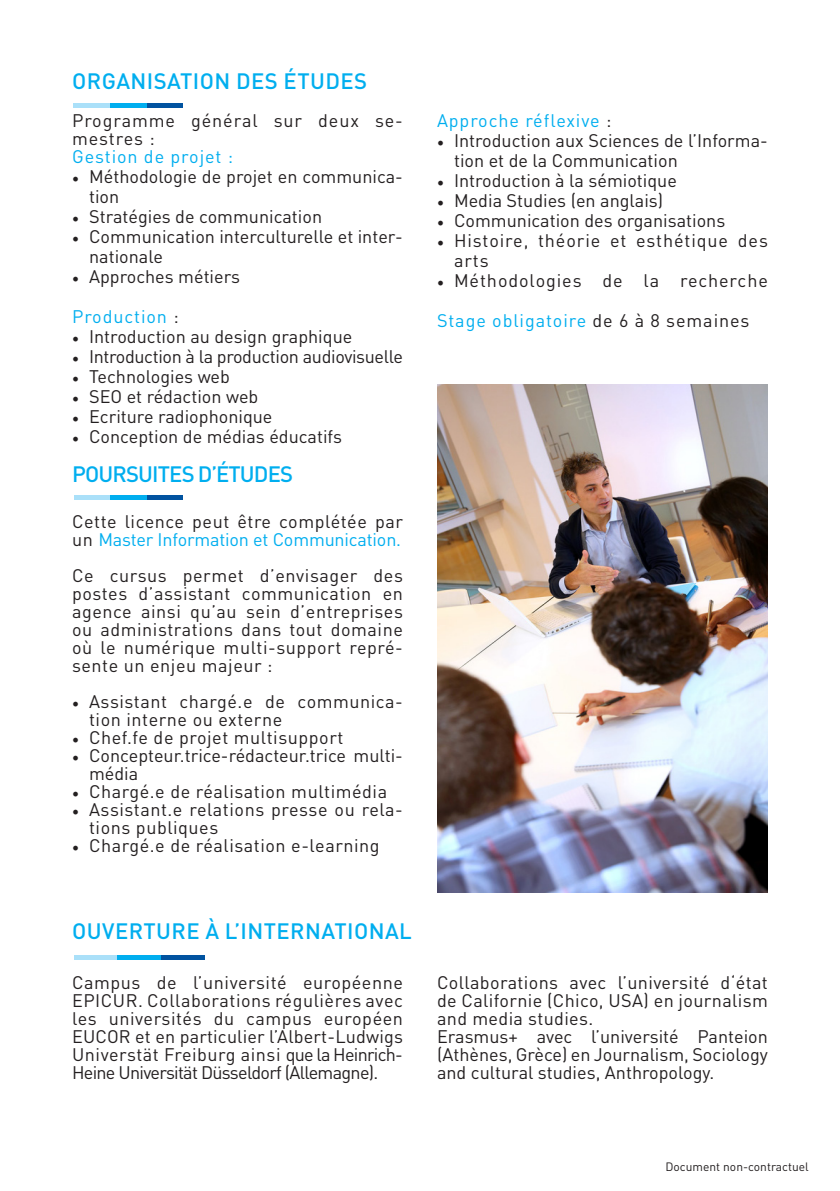
<style>
.page{position:relative;width:840px;height:1191px;background:#fff}
.page>*{position:absolute;margin:0;border:0;box-sizing:border-box;transform-origin:0 0}
.t1{font:500 22px "DIN Pro";letter-spacing:.02em;color:#00aeef}
.t2{font:500 22px "DIN Pro";letter-spacing:-.04em;color:#00aeef}
.t3{font:18px/18px "DIN Pro";color:#231f20}
.t4{font:18px/18px "DIN Pro";letter-spacing:.03em;color:#231f20}
.t5{font:18px/18px "DIN Pro";letter-spacing:.05em;color:#231f20}
.t6{font:18px "DIN Pro";letter-spacing:.05em;color:#00aeef}
.t7{font:18px "DIN Pro";letter-spacing:-.02em;color:#231f20}
.t8{font:12px "DIN Pro";color:#231f20}
.s1{font-family:"Minion Pro"}
.s2{color:#231f20}
.s3{color:#00aeef}
</style>
<div class="page">
<hr style="left:74px;top:103px;width:36px;height:4px;background:#aae0f9">
<hr style="left:146px;top:103px;width:36px;height:4px;background:#0153a0">
<hr style="left:110px;top:103px;width:36px;height:4px;background:#00aeef">
<div style="left:74px;top:495px;width:36px;height:5px;background:#aae0f9"></div>
<div style="left:146px;top:495px;width:36px;height:5px;background:#0153a0"></div>
<div style="left:110px;top:495px;width:36px;height:5px;background:#00aeef"></div>
<div style="left:74px;top:955px;width:44px;height:5px;background:#aae0f9"></div>
<div style="left:161px;top:955px;width:43px;height:5px;background:#0153a0"></div>
<div style="left:118px;top:955px;width:43px;height:5px;background:#00aeef"></div>
<img style="left:437px;top:384px;width:330px;height:508px">
<p class="t1" style="left:72px;top:63px;width:296px">ORGANISATION DES ÉTUDES</p>
<p class="t5" style="left:72px;top:110px;width:332px">Programme général sur deux se&shy;mestres :</p>
<p class="t6" style="left:72px;top:142px;width:162px">Gestion de projet :</p>
<p class="t3" style="left:89px;top:165px;width:315px;line-height:20px;text-indent:-17px"><span class="s1">•</span> Méthodologie de projet en communica&shy;tion</p>
<p class="t3" style="left:72px;top:206px;width:251px"><span class="s1">•</span> Stratégies de communication</p>
<p class="t3" style="left:89px;top:225px;width:315px;line-height:20px;text-indent:-17px"><span class="s1">•</span> Communication interculturelle et inter&shy;nationale</p>
<p class="t3" style="left:72px;top:266px;width:169px"><span class="s1">•</span> Approches métiers</p>
<p class="t6" style="left:72px;top:302px;width:108px">Production <span class="s2">:</span></p>
<p class="t3" style="left:72px;top:326px;width:281px"><span class="s1">•</span> Introduction au design graphique</p>
<p class="t7" style="left:72px;top:342px;width:332px"><span class="s1">•</span> Introduction à la production audiovisuelle</p>
<p class="t3" style="left:72px;top:366px;width:159px"><span class="s1">•</span> Technologies web</p>
<p class="t3" style="left:72px;top:386px;width:188px"><span class="s1">•</span> SEO et rédaction web</p>
<p class="t3" style="left:72px;top:406px;width:202px"><span class="s1">•</span> Ecriture radiophonique</p>
<p class="t3" style="left:72px;top:426px;width:271px"><span class="s1">•</span> Conception de médias éducatifs</p>
<p class="t2" style="left:72px;top:456px;width:222px">POURSUITES D’ÉTUDES</p>
<p class="t3" style="left:72px;top:510px;width:332px">Cette licence peut être complétée par un <span class="s3">Master Information et Communication.</span></p>
<p class="t3" style="left:72px;top:564px;width:332px;text-align:justify">Ce cursus permet d’envisager des postes d’assistant communication en agence ainsi qu’au sein d’entreprises ou administrations dans tout domaine où le numérique multi-support repré&shy;sente un enjeu majeur :</p>
<p class="t4" style="left:89px;top:690px;width:315px;text-indent:-17px"><span class="s1">•</span> Assistant chargé.e de communica&shy;tion interne ou externe</p>
<p class="t4" style="left:72px;top:726px;width:273px"><span class="s1">•</span> Chef.fe de projet multisupport</p>
<p class="t3" style="left:89px;top:744px;width:315px;text-indent:-17px"><span class="s1">•</span> Concepteur.trice-rédacteur.trice multi&shy;média</p>
<p class="t4" style="left:72px;top:780px;width:316px"><span class="s1">•</span> Chargé.e de réalisation multimédia</p>
<p class="t4" style="left:89px;top:798px;width:315px;text-indent:-17px"><span class="s1">•</span> Assistant.e relations presse ou rela&shy;tions publiques</p>
<p class="t4" style="left:72px;top:834px;width:309px"><span class="s1">•</span> Chargé.e de réalisation e-learning</p>
<p class="t1" style="left:72px;top:913px;width:341px">OUVERTURE À L’INTERNATIONAL</p>
<p class="t6" style="left:437px;top:106px;width:176px">Approche réflexive <span class="s2">:</span></p>
<p class="t3" style="left:454px;top:129px;width:315px;line-height:20px;text-indent:-17px"><span class="s1">•</span> Introduction aux Sciences de l’Informa&shy;tion et de la Communication</p>
<p class="t3" style="left:437px;top:170px;width:241px"><span class="s1">•</span> Introduction à la sémiotique</p>
<p class="t3" style="left:437px;top:190px;width:227px"><span class="s1">•</span> Media Studies (en anglais)</p>
<p class="t3" style="left:437px;top:210px;width:289px"><span class="s1">•</span> Communication des organisations</p>
<p class="t5" style="left:454px;top:229px;width:315px;line-height:20px;text-indent:-17px"><span class="s1">•</span> Histoire, théorie et esthétique des arts</p>
<p class="t5" style="left:437px;top:270px;width:332px"><span class="s1">•</span> Méthodologies de la recherche</p>
<p class="t6" style="left:437px;top:306px;width:314px">Stage obligatoire <span class="s2">de 6 à 8 semaines</span></p>
<p class="t3" style="left:72px;top:971px;width:332px;text-align:justify">Campus de l’université européenne EPICUR. Collaborations régulières avec les universités du campus européen EUCOR et en particulier l’Albert-Ludwigs Universtät Freiburg ainsi que la Heinrich-Heine Universität Düsseldorf (Allemagne).</p>
<p class="t3" style="left:437px;top:971px;width:332px;text-align:justify">Collaborations avec l’université d‘état de Californie (Chico, USA) en journalism and media studies.</p>
<p class="t3" style="left:437px;top:1025px;width:332px;text-align:justify">Erasmus+ avec l’université Panteion (Athènes, Grèce) en Journalism, Sociology and cultural studies, Anthropology.</p>
<p class="t8" style="left:665px;top:1157px;width:145px">Document non-contractuel</p>
</div>
